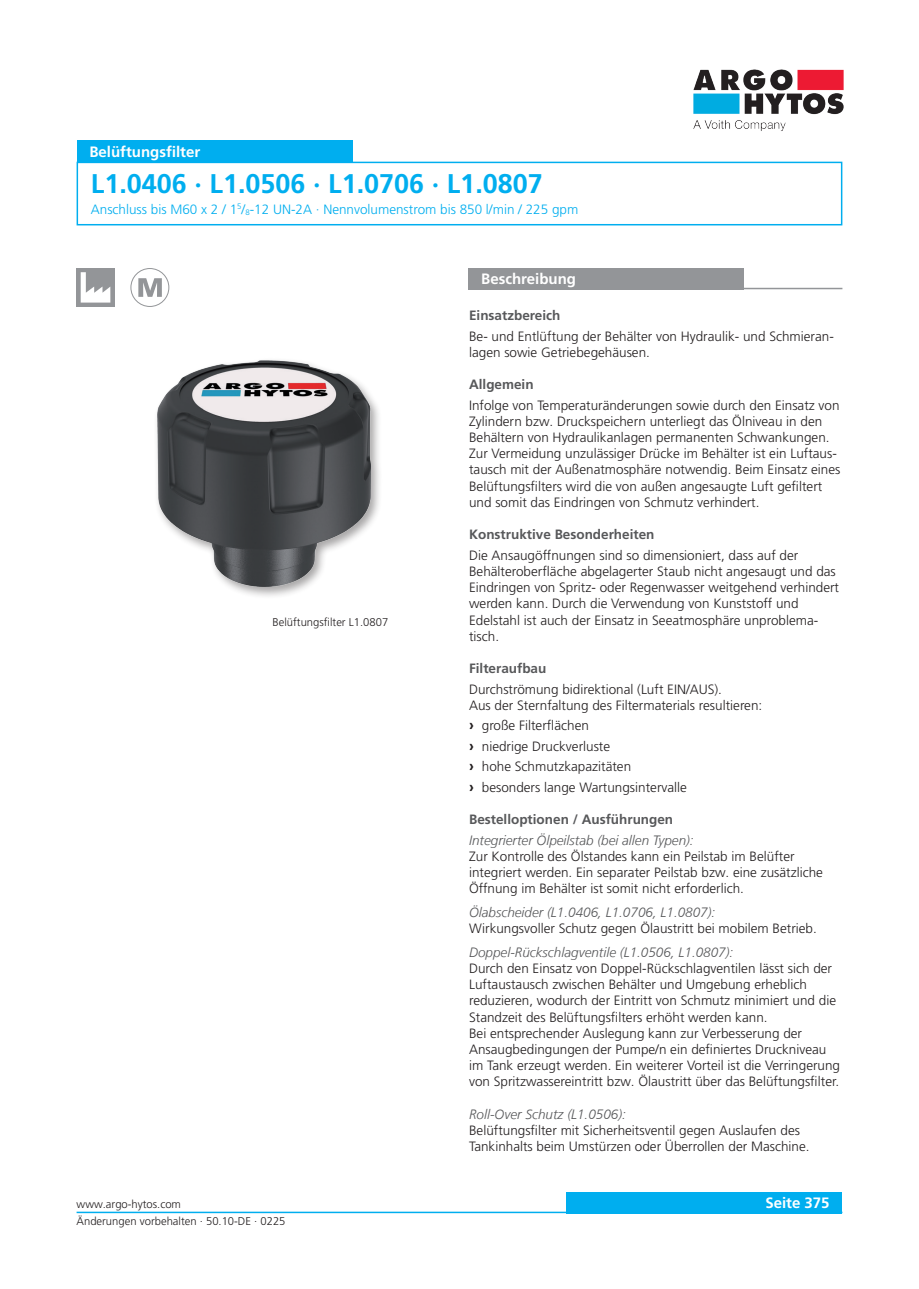
<style>
.page{position:relative;width:919px;height:1289px;background:#fff}
.page>*{position:absolute;margin:0;border:0;box-sizing:border-box;transform-origin:0 0}
._01_Headline_blue{font:700 27px "Frutiger LT Pro";color:#00aeef}
._04_Headline_white{font:700 15px "Frutiger LT Pro";color:#fff}
._06_Copytext{font:300 13.5px/16.2px "Frutiger LT Pro";color:#231f20}
._10_Subline_Italic{font:italic 300 13.5px "Frutiger LT";color:#57585a}
._05_Subline_Copytext{font:700 13.5px "Frutiger LT Pro";color:#57585a}
._03_HeadlineCopytext_blue{font:300 13.5px "Frutiger LT Pro";color:#00aeef}
._08_Legend{font:300 11.25px "Frutiger LT Pro";color:#231f20}
.s1{font-weight:700;font-size:15px}
</style>
<div class="page">
<div style="left:566px;top:1191px;width:276px;height:22px;background:#00aeef"></div>
<hr style="left:77px;top:1211px;width:765px;height:2px;background:#00aeef">
<img style="left:693px;top:69px;width:151px;height:62px">
<div style="left:77px;top:162px;width:765px;height:63px;border:2px solid #00aeef"></div>
<div style="left:77px;top:140px;width:275px;height:22px;background:#00aeef"></div>
<div style="left:468px;top:268px;width:276px;height:21px;background:#939598"></div>
<hr style="left:468px;top:288px;width:374px;height:1px;background:#939598">
<svg style="left:77px;top:268px;width:38px;height:38px"></svg>
<svg style="left:81px;top:272px;width:29px;height:30px"></svg>
<div style="left:130px;top:268px;width:39px;height:39px;border:1px solid #939598;border-radius:50%"></div>
<svg style="left:138px;top:278px;width:24px;height:19px"></svg>
<div style="left:153px;top:356px;width:230px;height:243px;background:#231f20;opacity:.4"></div>
<img style="left:157px;top:361px;width:214px;height:226px">
<p class="_04_Headline_white" style="left:89px;top:143px;width:112px">Belüftungsfilter</p>
<p class="_01_Headline_blue" style="left:91px;top:168px;width:453px">L1.0406 · L1.0506 · L1.0706 · L1.0807</p>
<p class="_03_HeadlineCopytext_blue" style="left:91px;top:201px;width:489px">Anschluss bis M60 x 2 / 1<sup>5</sup>/<sub>8</sub>-12 UN-2A · Nennvolumenstrom bis 850 l/min / 225 gpm</p>
<p class="_08_Legend" style="left:272px;top:615px;width:117px">Belüftungsfilter L1.0807</p>
<p class="_04_Headline_white" style="left:481px;top:270px;width:96px">Beschreibung</p>
<p class="_05_Subline_Copytext" style="left:469px;top:307px;width:93px">Einsatzbereich</p>
<p class="_06_Copytext" style="left:469px;top:328px;width:366px">Be- und Entlüftung der Behälter von Hydraulik- und Schmieran&shy;lagen sowie Getriebegehäusen.</p>
<p class="_05_Subline_Copytext" style="left:469px;top:376px;width:66px">Allgemein</p>
<p class="_06_Copytext" style="left:469px;top:397px;width:373px">Infolge von Temperaturänderungen sowie durch den Einsatz von Zylindern bzw. Druckspeichern unterliegt das Ölniveau in den Behältern von Hydraulikanlagen permanenten Schwankungen.<br>Zur Vermeidung unzulässiger Drücke im Behälter ist ein Luftaus&shy;tausch mit der Außenatmosphäre notwendig. Beim Einsatz eines Belüftungsfilters wird die von außen angesaugte Luft gefiltert und somit das Eindringen von Schmutz verhindert.</p>
<p class="_05_Subline_Copytext" style="left:469px;top:526px;width:187px">Konstruktive Besonderheiten</p>
<p class="_06_Copytext" style="left:469px;top:547px;width:371px">Die Ansaugöffnungen sind so dimensioniert, dass auf der Behälteroberfläche abgelagerter Staub nicht angesaugt und das Eindringen von Spritz- oder Regenwasser weitgehend verhindert werden kann. Durch die Verwendung von Kunststoff und Edelstahl ist auch der Einsatz in Seeatmosphäre unproblema&shy;tisch.</p>
<p class="_05_Subline_Copytext" style="left:469px;top:660px;width:79px">Filteraufbau</p>
<p class="_06_Copytext" style="left:469px;top:681px;width:254px">Durchströmung bidirektional (Luft EIN/AUS).</p>
<p class="_06_Copytext" style="left:469px;top:697px;width:295px">Aus der Sternfaltung des Filtermaterials resultieren:</p>
<p class="_06_Copytext" style="left:469px;top:717px;width:121px"><span class="s1">›</span> große Filterflächen</p>
<p class="_06_Copytext" style="left:469px;top:738px;width:143px"><span class="s1">›</span> niedrige Druckverluste</p>
<p class="_06_Copytext" style="left:469px;top:758px;width:164px"><span class="s1">›</span> hohe Schmutzkapazitäten</p>
<p class="_06_Copytext" style="left:469px;top:779px;width:219px"><span class="s1">›</span> besonders lange Wartungsintervalle</p>
<p class="_05_Subline_Copytext" style="left:469px;top:811px;width:206px">Bestelloptionen / Ausführungen</p>
<p class="_10_Subline_Italic" style="left:469px;top:832px;width:226px">Integrierter Ölpeilstab (bei allen Typen):</p>
<p class="_06_Copytext" style="left:469px;top:848px;width:355px">Zur Kontrolle des Ölstandes kann ein Peilstab im Belüfter integriert werden. Ein separater Peilstab bzw. eine zusätzliche<br>Öffnung im Behälter ist somit nicht erforderlich.</p>
<p class="_10_Subline_Italic" style="left:469px;top:904px;width:248px">Ölabscheider (L1.0406, L1.0706, L1.0807):</p>
<p class="_06_Copytext" style="left:469px;top:920px;width:349px">Wirkungsvoller Schutz gegen Ölaustritt bei mobilem Betrieb.</p>
<p class="_10_Subline_Italic" style="left:469px;top:944px;width:266px">Doppel-Rückschlagventile (L1.0506, L1.0807):</p>
<p class="_06_Copytext" style="left:469px;top:960px;width:372px">Durch den Einsatz von Doppel-Rückschlagventilen lässt sich der Luftaustausch zwischen Behälter und Umgebung erheblich reduzieren, wodurch der Eintritt von Schmutz minimiert und die Standzeit des Belüftungsfilters erhöht werden kann.<br>Bei entsprechender Auslegung kann zur Verbesserung der Ansaugbedingungen der Pumpe/n ein definiertes Druckniveau im Tank erzeugt werden. Ein weiterer Vorteil ist die Verringerung von Spritzwassereintritt bzw. Ölaustritt über das Belüftungsfilter.</p>
<p class="_10_Subline_Italic" style="left:469px;top:1106px;width:158px">Roll-Over Schutz (L1.0506):</p>
<p class="_06_Copytext" style="left:469px;top:1122px;width:342px">Belüftungsfilter mit Sicherheitsventil gegen Auslaufen des<br>Tankinhalts beim Umstürzen oder Überrollen der Maschine.</p>
<p class="_08_Legend" style="left:77px;top:1197px;width:106px">www.argo-hytos.com</p>
<p class="_04_Headline_white" style="left:765px;top:1194px;width:66px">Seite 375</p>
<p class="_08_Legend" style="left:77px;top:1214px;width:210px">Änderungen vorbehalten · 50.10-DE · 0225</p>
</div>
